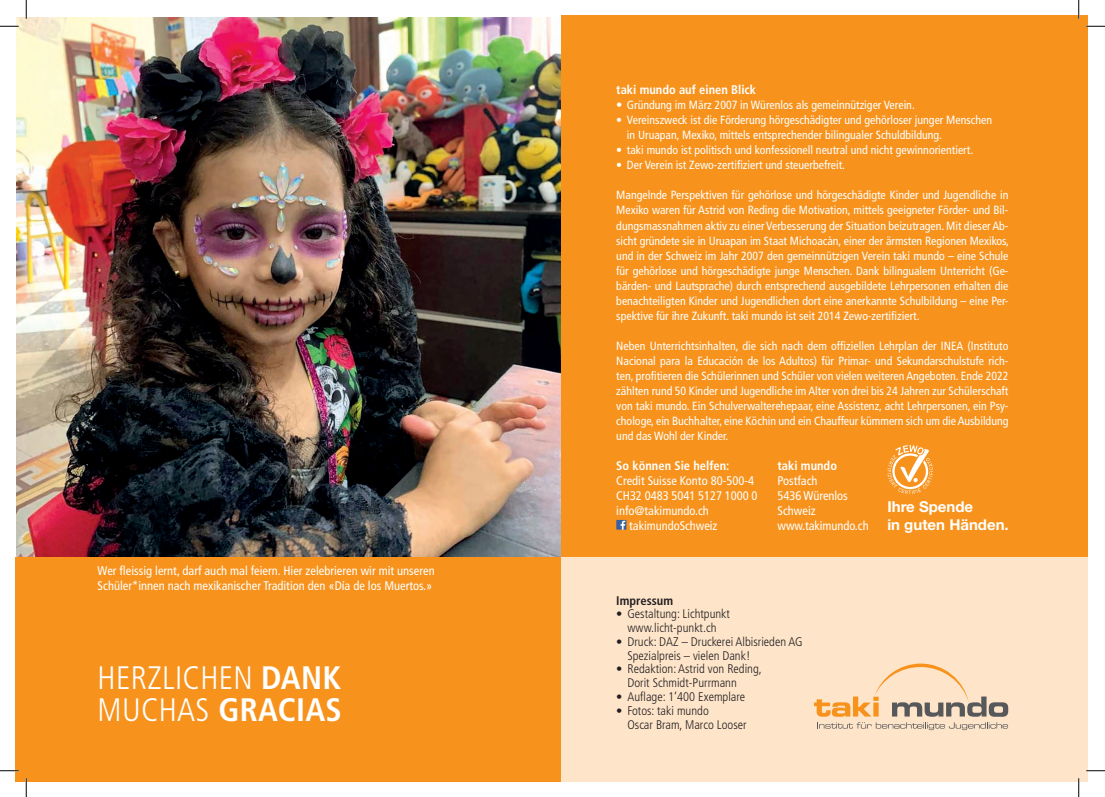
<style>
.page{position:relative;width:1105px;height:797px;background:#fff}
.page>*{position:absolute;margin:0;border:0;box-sizing:border-box;transform-origin:0 0}
.t1{font:300 condensed 32.5px "Frutiger";color:#fff}
.t2{font:700 condensed 32.5px "Frutiger";letter-spacing:.01em;color:#fff}
.t3{font:700 15px/17.5px "Helvetica Neue";color:#fff}
.t4{font:condensed 12.5px/15px "Frutiger";color:#fff}
.t5{font:300 condensed 12.5px/13.8px "Frutiger";color:#231f20}
.t6{font:700 condensed 12.5px "Frutiger";color:#fff}
.t7{font:700 condensed 12.5px "Frutiger";color:#231f20}
.t8{font:condensed 11.88px/15px "Frutiger";color:#fff;text-align:justify}
.s1{font-size:12.5px}
</style>
<div class="page">
<img style="left:16px;top:17px;width:545px;height:540px">
<div style="left:16px;top:557px;width:545px;height:224px;background:#f7931d"></div>
<div style="left:561px;top:538px;width:527px;height:243px;background:#fee5ca"></div>
<div style="left:561px;top:16px;width:527px;height:541px;background:#f7931d"></div>
<svg style="left:616px;top:520px;width:10px;height:9px"></svg>
<svg style="left:814px;top:663px;width:194px;height:53px"></svg>
<svg style="left:817px;top:722px;width:191px;height:8px"></svg>
<svg style="left:887px;top:445px;width:46px;height:49px"></svg>
<svg style="left:0;top:25px;width:19px;height:2px"></svg>
<svg style="left:1086px;top:25px;width:19px;height:2px"></svg>
<svg style="left:0;top:770px;width:19px;height:1px"></svg>
<svg style="left:1086px;top:770px;width:19px;height:1px"></svg>
<svg style="left:25px;top:0;width:2px;height:19px"></svg>
<svg style="left:25px;top:778px;width:2px;height:19px"></svg>
<svg style="left:1078px;top:0;width:1px;height:19px"></svg>
<svg style="left:1078px;top:778px;width:1px;height:19px"></svg>
<p class="t4" style="left:98px;top:563px;width:339px">Wer fleissig lernt, darf auch mal feiern. Hier zelebrieren wir mit unseren<br>Schüler*innen nach mexikanischer Tradition den «Día de los Muertos.»</p>
<h1 class="t1" style="left:98px;top:659px;width:16px">herzlichen</h1>
<h1 class="t2" style="left:261px;top:658px;width:81px">Dank</h1>
<h1 class="t1" style="left:98px;top:691px;width:43px">Muchas</h1>
<h1 class="t2" style="left:219px;top:690px;width:122px">gracias</h1>
<p class="t6" style="left:616px;top:83px;width:141px">taki mundo auf einen Blick</p>
<p class="t8" style="left:616px;top:98px;width:300px"><span class="s1">•</span> Gründung im März 2007 in Würenlos als gemeinnütziger Verein.</p>
<p class="t8" style="left:627px;top:113px;width:367px;text-indent:-11px">• Vereinszweck ist die Förderung hörgeschädigter und gehörloser junger Menschen in Uruapan, Mexiko, mittels entsprechender bilingualer Schuldbildung.</p>
<p class="t8" style="left:616px;top:143px;width:358px">• taki mundo ist politisch und konfessionell neutral und nicht gewinnorientiert.</p>
<p class="t8" style="left:616px;top:158px;width:230px">• Der Verein ist Zewo-zertifiziert und steuerbefreit.</p>
<p class="t8" style="left:616px;top:188px;width:394px">Mangelnde Perspektiven für gehörlose und hörgeschädigte Kinder und Jugendliche in Mexiko waren für Astrid von Reding die Motivation, mittels geeigneter Förder- und Bil&shy;dungsmassnahmen aktiv zu einer Verbesserung der Situation beizutragen. Mit dieser Ab&shy;sicht gründete sie in Uruapan im Staat Michoacàn, einer der ärmsten Regionen Mexikos, und in der Schweiz im Jahr 2007 den gemeinnützigen Verein taki mundo – eine Schule für gehörlose und hörgeschädigte junge Menschen. Dank bilingualem Unterricht (Ge&shy;bärden- und Lautsprache) durch entsprechend ausgebildete Lehrpersonen erhalten die benachteiligten Kinder und Jugendlichen dort eine anerkannte Schulbildung – eine Per&shy;spektive für ihre Zukunft. taki mundo ist seit 2014 Zewo-zertifiziert.</p>
<p class="t8" style="left:616px;top:338px;width:394px">Neben Unterrichtsinhalten, die sich nach dem offiziellen Lehrplan der INEA (Instituto Nacional para la Educación de los Adultos) für Primar- und Sekundarschulstufe rich&shy;ten, profitieren die Schülerinnen und Schüler von vielen weiteren Angeboten. Ende 2022 zählten rund 50 Kinder und Jugendliche im Alter von drei bis 24 Jahren zur Schülerschaft von taki mundo. Ein Schulverwalterehepaar, eine Assistenz, acht Lehrpersonen, ein Psy&shy;chologe, ein Buchhalter, eine Köchin und ein Chauffeur kümmern sich um die Ausbildung und das Wohl der Kinder.</p>
<p class="t6" style="left:616px;top:458px;width:115px">So können Sie helfen:</p>
<p class="t6" style="left:777px;top:458px;width:61px">taki mundo</p>
<p class="t4" style="left:616px;top:473px;width:139px">Credit Suisse Konto 80-500-4</p>
<p class="t4" style="left:777px;top:473px;width:42px">Postfach</p>
<p class="t4" style="left:616px;top:488px;width:143px">CH32 0483 5041 5127 1000 0</p>
<p class="t4" style="left:777px;top:488px;width:72px">5436 Würenlos</p>
<p class="t4" style="left:616px;top:503px;width:94px">info@takimundo.ch</p>
<p class="t4" style="left:777px;top:503px;width:40px">Schweiz</p>
<p class="t4" style="left:629px;top:518px;width:90px">takimundoSchweiz</p>
<p class="t4" style="left:777px;top:518px;width:93px">www.takimundo.ch</p>
<p class="t3" style="left:887px;top:497px;width:123px">Ihre Spende<br>in guten Händen.</p>
<p class="t7" style="left:616px;top:593px;width:58px">Impressum</p>
<p class="t5" style="left:616px;top:607px;width:115px;text-align:center">• Gestaltung: Lichtpunkt www.licht-punkt.ch</p>
<p class="t5" style="left:627px;top:635px;width:177px;text-indent:-11px">• Druck: DAZ – Druckerei Albisrieden AG<br>Spezialpreis – vielen Dank!</p>
<p class="t5" style="left:627px;top:662px;width:136px;text-indent:-11px">• Redaktion: Astrid von Reding,<br>Dorit Schmidt-Purrmann</p>
<p class="t5" style="left:616px;top:690px;width:130px">• Auflage: 1’400 Exemplare</p>
<p class="t5" style="left:627px;top:703px;width:121px;text-indent:-11px">• Fotos: taki mundo<br>Oscar Bram, Marco Looser</p>
</div>
